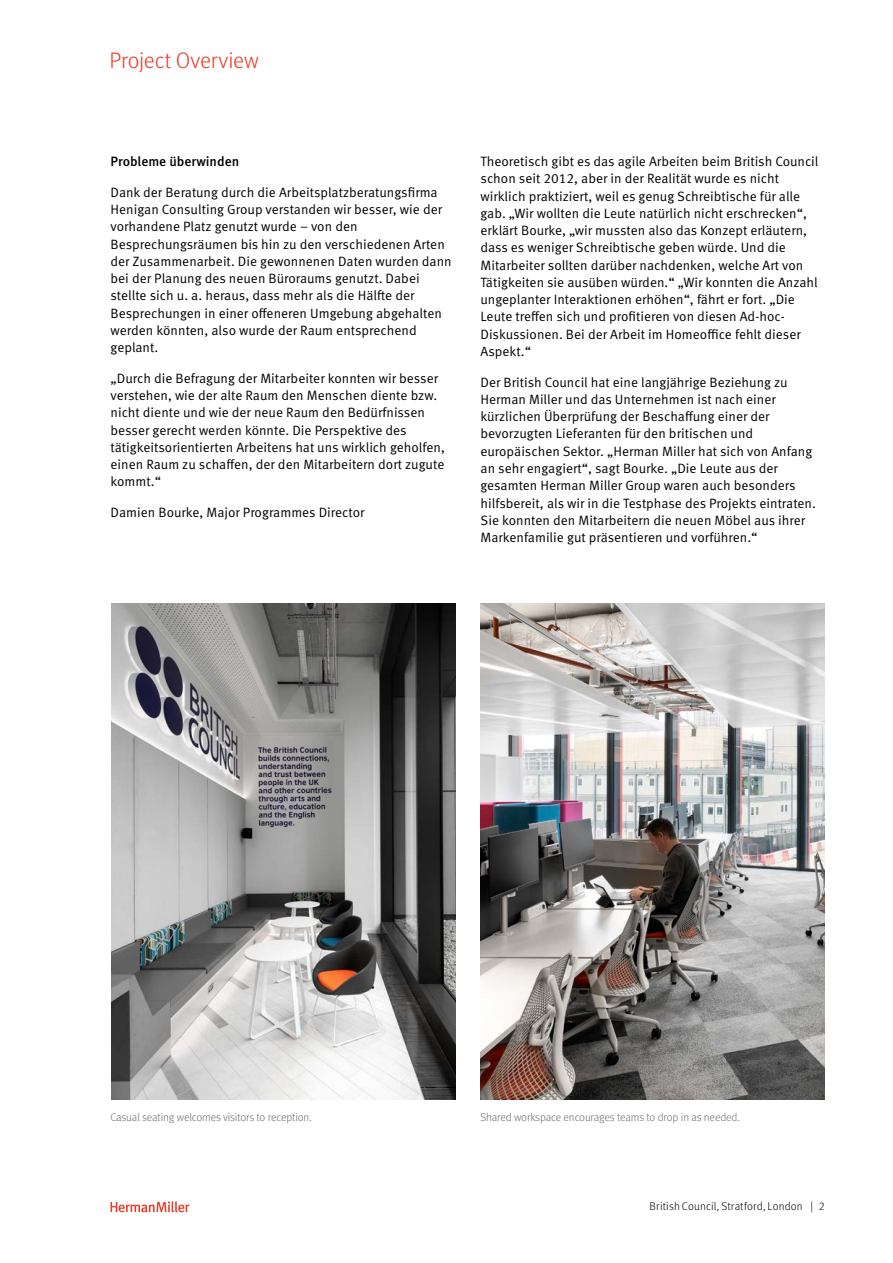
<style>
.page{position:relative;width:893px;height:1263px;background:#fff}
.page>*{position:absolute;margin:0;border:0;box-sizing:border-box;transform-origin:0 0}
.t1{font:300 22.5px "Meta OT";letter-spacing:-.005em;color:#ee3824}
.t2{font:13.5px/17.2px "Meta OT Norm";color:#000}
.t3{font:500 13.5px "Meta OT";color:#000}
.t4{font:300 11.25px "Meta OT";letter-spacing:-.01em;color:#6d6e71}
.t5{font:300 11.25px "Meta OT";letter-spacing:.015em;color:#000}
</style>
<div class="page">
<svg style="left:111px;top:1201px;width:79px;height:11px"></svg>
<img style="left:111px;top:603px;width:344px;height:496px">
<img style="left:480px;top:603px;width:344px;height:496px">
<h1 class="t1" style="left:109px;top:47px;width:151px">Project Overview</h1>
<p class="t3" style="left:111px;top:153px;width:130px">Probleme überwinden</p>
<p class="t2" style="left:111px;top:184px;width:343px">Dank der Beratung durch die Arbeitsplatzberatungsfirma Henigan Consulting Group verstanden wir besser, wie der vorhandene Platz genutzt wurde – von den Besprechungsräumen bis hin zu den verschiedenen Arten der Zusammenarbeit. Die gewonnenen Daten wurden dann bei der Planung des neuen Büroraums genutzt. Dabei stellte sich u. a. heraus, dass mehr als die Hälfte der Besprechungen in einer offeneren Umgebung abgehalten werden könnten, also wurde der Raum entsprechend geplant.</p>
<p class="t2" style="left:111px;top:370px;width:336px">„Durch die Befragung der Mitarbeiter konnten wir besser verstehen, wie der alte Raum den Menschen diente bzw. nicht diente und wie der neue Raum den Bedürfnissen besser gerecht werden könnte. Die Perspektive des tätigkeitsorientierten Arbeitens hat uns wirklich geholfen, einen Raum zu schaffen, der den Mitarbeitern dort zugute kommt.“</p>
<p class="t2" style="left:111px;top:504px;width:256px">Damien Bourke, Major Programmes Director</p>
<p class="t2" style="left:480px;top:153px;width:339px">Theoretisch gibt es das agile Arbeiten beim British Council schon seit 2012, aber in der Realität wurde es nicht wirklich praktiziert, weil es genug Schreibtische für alle gab. „Wir wollten die Leute natürlich nicht erschrecken“, erklärt Bourke, „wir mussten also das Konzept erläutern, dass es weniger Schreibtische geben würde. Und die Mitarbeiter sollten darüber nachdenken, welche Art von Tätigkeiten sie ausüben würden.“ „Wir konnten die Anzahl ungeplanter Interaktionen erhöhen“, fährt er fort. „Die Leute treffen sich und profitieren von diesen Ad-hoc-Diskussionen. Bei der Arbeit im Homeoffice fehlt dieser Aspekt.“</p>
<p class="t2" style="left:480px;top:374px;width:337px">Der British Council hat eine langjährige Beziehung zu Herman Miller und das Unternehmen ist nach einer kürzlichen Überprüfung der Beschaffung einer der bevorzugten Lieferanten für den britischen und europäischen Sektor. „Herman Miller hat sich von Anfang an sehr engagiert“, sagt Bourke. „Die Leute aus der gesamten Herman Miller Group waren auch besonders hilfsbereit, als wir in die Testphase des Projekts eintraten.<br>Sie konnten den Mitarbeitern die neuen Möbel aus ihrer Markenfamilie gut präsentieren und vorführen.“</p>
<p class="t4" style="left:111px;top:1110px;width:203px">Casual seating welcomes visitors to reception.</p>
<p class="t4" style="left:480px;top:1110px;width:261px">Shared workspace encourages teams to drop in as needed.</p>
<p class="t5" style="left:650px;top:1199px;width:177px">British Council, Stratford, London | 2</p>
</div>
